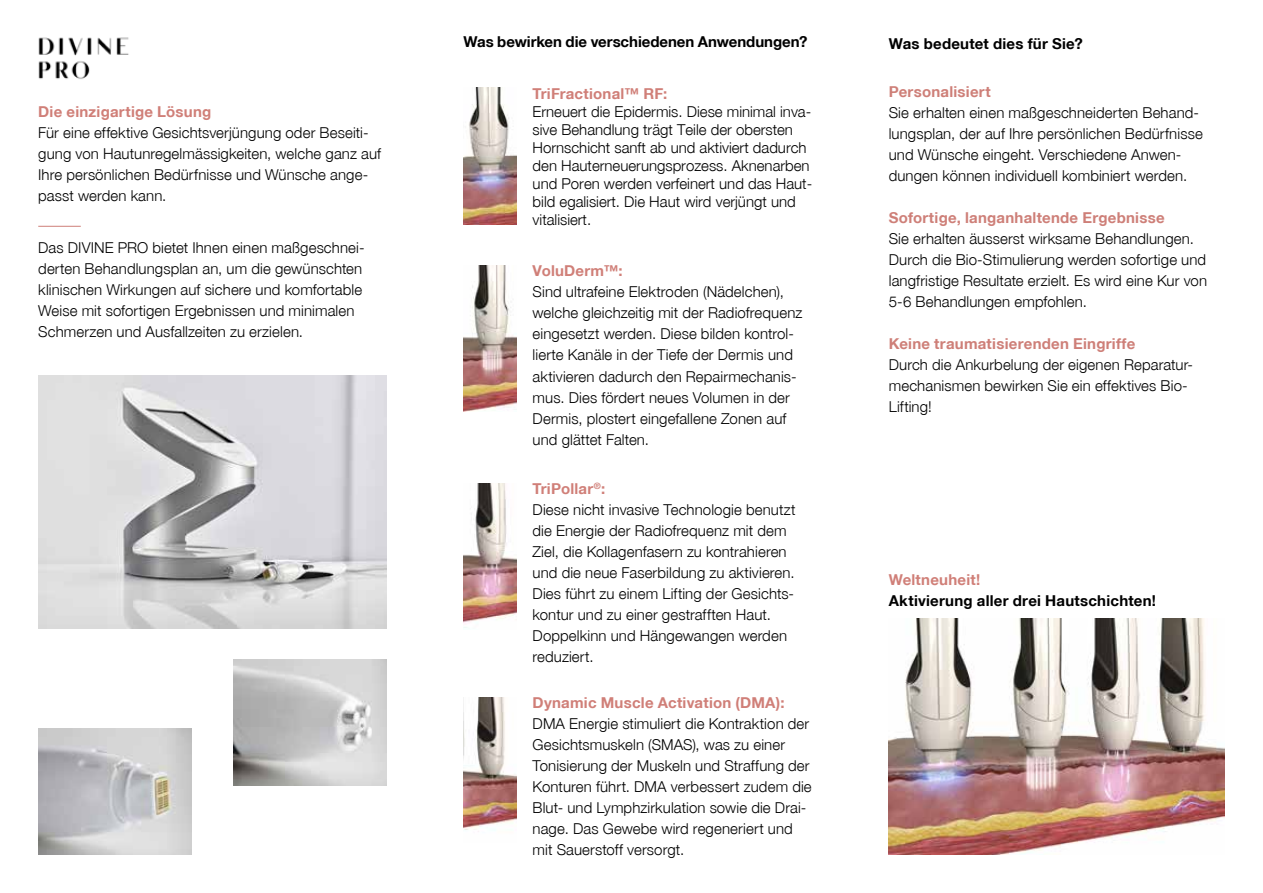
<style>
.page{position:relative;width:1263px;height:893px;background:#fff}
.page>*{position:absolute;margin:0;border:0;box-sizing:border-box;transform-origin:0 0}
.t1{font:300 15px/21px "Helvetica Neue";letter-spacing:.005em;color:#000}
.t2{font:700 15px "Helvetica Neue";letter-spacing:.01em;color:#000}
.t3{font:700 15px "Helvetica Neue";letter-spacing:.015em;color:#d07f78}
.t4{font:700 15px "Helvetica Neue";letter-spacing:.015em;color:#ce7f78}
.s1{font-weight:700;color:#d07f78}
</style>
<div class="page">
<img style="left:38px;top:37px;width:91px;height:42px">
<hr style="left:38px;top:226px;width:43px;height:1px;background:#ce7f78">
<img style="left:38px;top:376px;width:349px;height:252px">
<img style="left:463px;top:87px;width:54px;height:138px">
<img style="left:889px;top:618px;width:336px;height:237px">
<img style="left:38px;top:728px;width:153px;height:127px">
<img style="left:234px;top:659px;width:153px;height:127px">
<img style="left:463px;top:266px;width:54px;height:146px">
<img style="left:463px;top:483px;width:54px;height:145px">
<img style="left:463px;top:697px;width:54px;height:135px">
<p class="t3" style="left:38px;top:102px;width:175px">Die einzigartige Lösung</p>
<p class="t1" style="left:38px;top:122px;width:344px">Für eine effektive Gesichtsverjüngung oder Beseiti&shy;gung von Hautunregelmässigkeiten, welche ganz auf Ihre persönlichen Bedürfnisse und Wünsche ange&shy;passt werden kann.</p>
<p class="t1" style="left:38px;top:237px;width:328px">Das DIVINE PRO bietet Ihnen einen maßgeschnei&shy;derten Behandlungsplan an, um die gewünschten klinischen Wirkungen auf sichere und komfortable Weise mit sofortigen Ergebnissen und minimalen Schmerzen und Ausfallzeiten zu erzielen.</p>
<p class="t2" style="left:463px;top:33px;width:345px">Was bewirken die verschiedenen Anwendungen?</p>
<p class="t2" style="left:889px;top:34px;width:196px">Was bedeutet dies für Sie?</p>
<p class="t3" style="left:533px;top:84px;width:136px">TriFractional™ RF:</p>
<p class="t1" style="left:533px;top:102px;width:281px;line-height:18px">Erneuert die Epidermis. Diese minimal inva&shy;sive Behandlung trägt Teile der obersten Hornschicht sanft ab und aktiviert dadurch den Hauterneuerungsprozess. Aknenarben und Poren werden verfeinert und das Haut&shy;bild egalisiert. Die Haut wird verjüngt und vitalisiert.</p>
<p class="t3" style="left:533px;top:262px;width:92px">VoluDerm™:</p>
<p class="t1" style="left:533px;top:281px;width:271px">Sind ultrafeine Elektroden (Nädelchen), welche gleichzeitig mit der Radiofrequenz eingesetzt werden. Diese bilden kontrol&shy;lierte Kanäle in der Tiefe der Dermis und aktivieren dadurch den Repairmechanis&shy;mus. Dies fördert neues Volumen in der Dermis, plostert eingefallene Zonen auf und glättet Falten.</p>
<p class="t1" style="left:533px;top:478px;width:264px"><span class="s1">TriPollar</span><sup>®</sup><span class="s1">:<br></span>Diese nicht invasive Technologie benutzt die Energie der Radiofrequenz mit dem Ziel, die Kollagenfasern zu kontrahieren und die neue Faserbildung zu aktivieren.<br>Dies führt zu einem Lifting der Gesichts&shy;kontur und zu einer gestrafften Haut.<br>Doppelkinn und Hängewangen werden reduziert.</p>
<p class="t3" style="left:533px;top:693px;width:253px">Dynamic Muscle Activation (DMA):</p>
<p class="t1" style="left:533px;top:712px;width:281px">DMA Energie stimuliert die Kontraktion der Gesichtsmuskeln (SMAS), was zu einer Tonisierung der Muskeln und Straffung der Konturen fü hrt. DMA verbessert zudem die Blut- und Lymphzirkulation sowie die Drai&shy;nage. Das Gewebe wird regeneriert und mit Sauerstoff versorgt.</p>
<p class="t4" style="left:889px;top:83px;width:103px">Personalisiert</p>
<p class="t1" style="left:889px;top:102px;width:315px">Sie erhalten einen maßgeschneiderten Behand&shy;lungsplan, der auf Ihre persönlichen Bedürfnisse und Wünsche eingeht. Verschiedene Anwen&shy;dungen können individuell kombiniert werden.</p>
<p class="t4" style="left:889px;top:209px;width:277px">Sofortige, langanhaltende Ergebnisse</p>
<p class="t1" style="left:889px;top:228px;width:320px">Sie erhalten äusserst wirksame Behandlungen.<br>Durch die Bio-Stimulierung werden sofortige und langfristige Resultate erzielt. Es wird eine Kur von 5-6 Behandlungen empfohlen.</p>
<p class="t4" style="left:889px;top:335px;width:248px">Keine traumatisierenden Eingriffe</p>
<p class="t1" style="left:889px;top:354px;width:306px">Durch die Ankurbelung der eigenen Reparatur&shy;mechanismen bewirken Sie ein effektives Bio-<br>Lifting!</p>
<p class="t3" style="left:889px;top:570px;width:93px">Weltneuheit!</p>
<p class="t2" style="left:889px;top:591px;width:269px">Aktivierung aller drei Hautschichten!</p>
</div>
